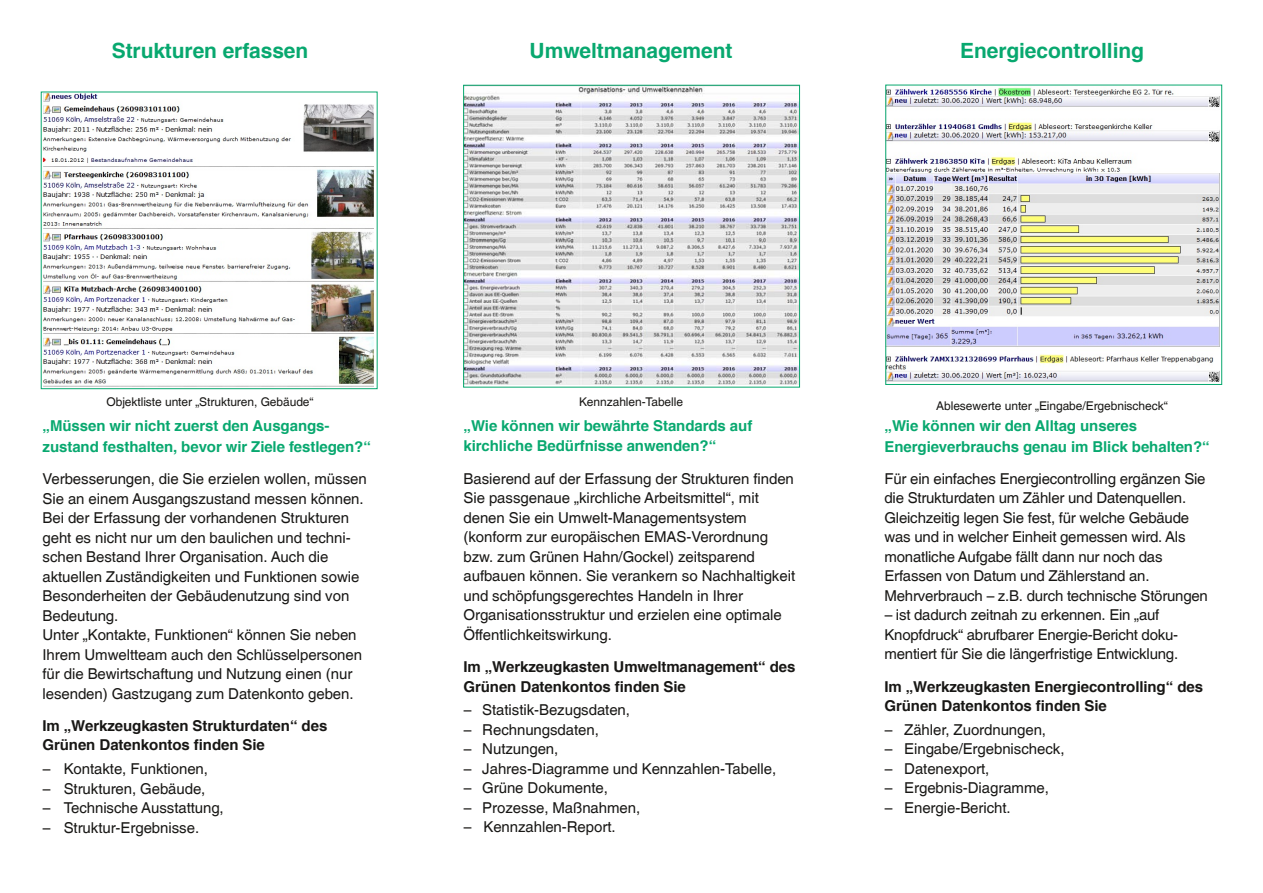
<style>
.page{position:relative;width:1263px;height:893px;background:#fff}
.page>*{position:absolute;margin:0;border:0;box-sizing:border-box;transform-origin:0 0}
.t1{font:21px "Sans BOLD";letter-spacing:-.005em;color:#08a86f}
.t2{font:15px/19.5px "Sans";letter-spacing:-.005em;color:#181715}
.t3{font:15px/20.7px "Sans BOLD";letter-spacing:-.005em;color:#08a86f}
.t4{font:15px/19.5px "Sans BOLD";letter-spacing:-.005em;color:#181715}
.t5{font:12px "Sans";letter-spacing:-.005em;color:#181715}
</style>
<div class="page">
<img style="left:465px;top:87px;width:333px;height:297px">
<div style="left:463px;top:85px;width:337px;height:302px;border:1px solid #08a86f"></div>
<img style="left:43px;top:94px;width:331px;height:293px">
<img style="left:887px;top:87px;width:332px;height:295px">
<div style="left:885px;top:85px;width:337px;height:300px;border:1px solid #08a86f"></div>
<h1 class="t1" style="left:112px;top:42px;width:198px">Strukturen erfassen</h1>
<h1 class="t1" style="left:530px;top:42px;width:204px">Umweltmanagement</h1>
<h1 class="t1" style="left:960px;top:42px;width:185px">Energiecontrolling</h1>
<p class="t5" style="left:106px;top:397px;width:209px">Objektliste unter „Strukturen, Gebäude“</p>
<p class="t3" style="left:43px;top:417px;width:330px">„Müssen wir nicht zuerst den Ausgangs&shy;zustand festhalten, bevor wir Ziele festlegen?“</p>
<p class="t2" style="left:43px;top:470px;width:326px">Verbesserungen, die Sie erzielen wollen, müssen Sie an einem Ausgangszustand messen können.<br>Bei der Erfassung der vorhandenen Strukturen geht es nicht nur um den baulichen und techni&shy;schen Bestand Ihrer Organisation. Auch die aktuellen Zuständigkeiten und Funktionen sowie Besonderheiten der Gebäudenutzung sind von Bedeutung.<br>Unter „Kontakte, Funktionen“ können Sie neben Ihrem Umweltteam auch den Schlüsselpersonen für die Bewirtschaftung und Nutzung einen (nur lesenden) Gastzugang zum Datenkonto geben.</p>
<p class="t4" style="left:43px;top:717px;width:286px">Im „Werkzeugkasten Strukturdaten“ des<br>Grünen Datenkontos finden Sie</p>
<p class="t2" style="left:43px;top:760px;width:167px">– Kontakte, Funktionen,</p>
<p class="t2" style="left:43px;top:780px;width:164px">– Strukturen, Gebäude,</p>
<p class="t2" style="left:43px;top:799px;width:183px">– Technische Ausstattung,</p>
<p class="t2" style="left:43px;top:819px;width:158px">– Struktur-Ergebnisse.</p>
<p class="t5" style="left:579px;top:397px;width:106px">Kennzahlen-Tabelle</p>
<p class="t3" style="left:463px;top:416px;width:290px">„Wie können wir bewährte Standards auf kirchliche Bedürfnisse anwenden?“</p>
<p class="t2" style="left:463px;top:470px;width:333px">Basierend auf der Erfassung der Strukturen finden Sie passgenaue „kirchliche Arbeitsmittel“, mit denen Sie ein Umwelt-Managementsystem (konform zur europäischen EMAS-Verordnung bzw. zum Grünen Hahn/Gockel) zeitsparend aufbauen können. Sie verankern so Nachhaltigkeit und schöpfungsgerechtes Handeln in Ihrer Organisationsstruktur und erzielen eine optimale Öffentlichkeitswirkung.</p>
<p class="t4" style="left:463px;top:658px;width:333px">Im „Werkzeugkasten Umweltmanagement“ des<br>Grünen Datenkontos finden Sie</p>
<p class="t2" style="left:463px;top:702px;width:168px">– Statistik-Bezugsdaten,</p>
<p class="t2" style="left:463px;top:721px;width:137px">– Rechnungsdaten,</p>
<p class="t2" style="left:463px;top:741px;width:96px">– Nutzungen,</p>
<p class="t2" style="left:463px;top:760px;width:314px">– Jahres-Diagramme und Kennzahlen-Tabelle,</p>
<p class="t2" style="left:463px;top:780px;width:146px">– Grüne Dokumente,</p>
<p class="t2" style="left:463px;top:799px;width:178px">– Prozesse, Maßnahmen,</p>
<p class="t2" style="left:463px;top:819px;width:154px">– Kennzahlen-Report.</p>
<p class="t5" style="left:936px;top:401px;width:233px">Ablesewerte unter „Eingabe/Ergebnischeck“</p>
<p class="t3" style="left:884px;top:417px;width:327px">„Wie können wir den Alltag unseres<br>Energieverbrauchs genau im Blick behalten?“</p>
<p class="t2" style="left:884px;top:470px;width:325px">Für ein einfaches Energiecontrolling ergänzen Sie die Strukturdaten um Zähler und Datenquellen.<br>Gleichzeitig legen Sie fest, für welche Gebäude was und in welcher Einheit gemessen wird. Als monatliche Aufgabe fällt dann nur noch das Erfassen von Datum und Zählerstand an.<br>Mehrverbrauch – z.B. durch technische Störungen</p>
<p class="t2" style="left:884px;top:607px;width:295px">– ist dadurch zeitnah zu erkennen. Ein „auf<br>Knopfdruck“ abrufbarer Energie-Bericht doku&shy;mentiert für Sie die längerfristige Entwicklung.</p>
<p class="t4" style="left:884px;top:678px;width:320px">Im „Werkzeugkasten Energiecontrolling“ des<br>Grünen Datenkontos finden Sie</p>
<p class="t2" style="left:884px;top:721px;width:163px">– Zähler, Zuordnungen,</p>
<p class="t2" style="left:884px;top:741px;width:182px">– Eingabe/Ergebnischeck,</p>
<p class="t2" style="left:884px;top:760px;width:106px">– Datenexport,</p>
<p class="t2" style="left:884px;top:780px;width:166px">– Ergebnis-Diagramme,</p>
<p class="t2" style="left:884px;top:799px;width:128px">– Energie-Bericht.</p>
</div>
